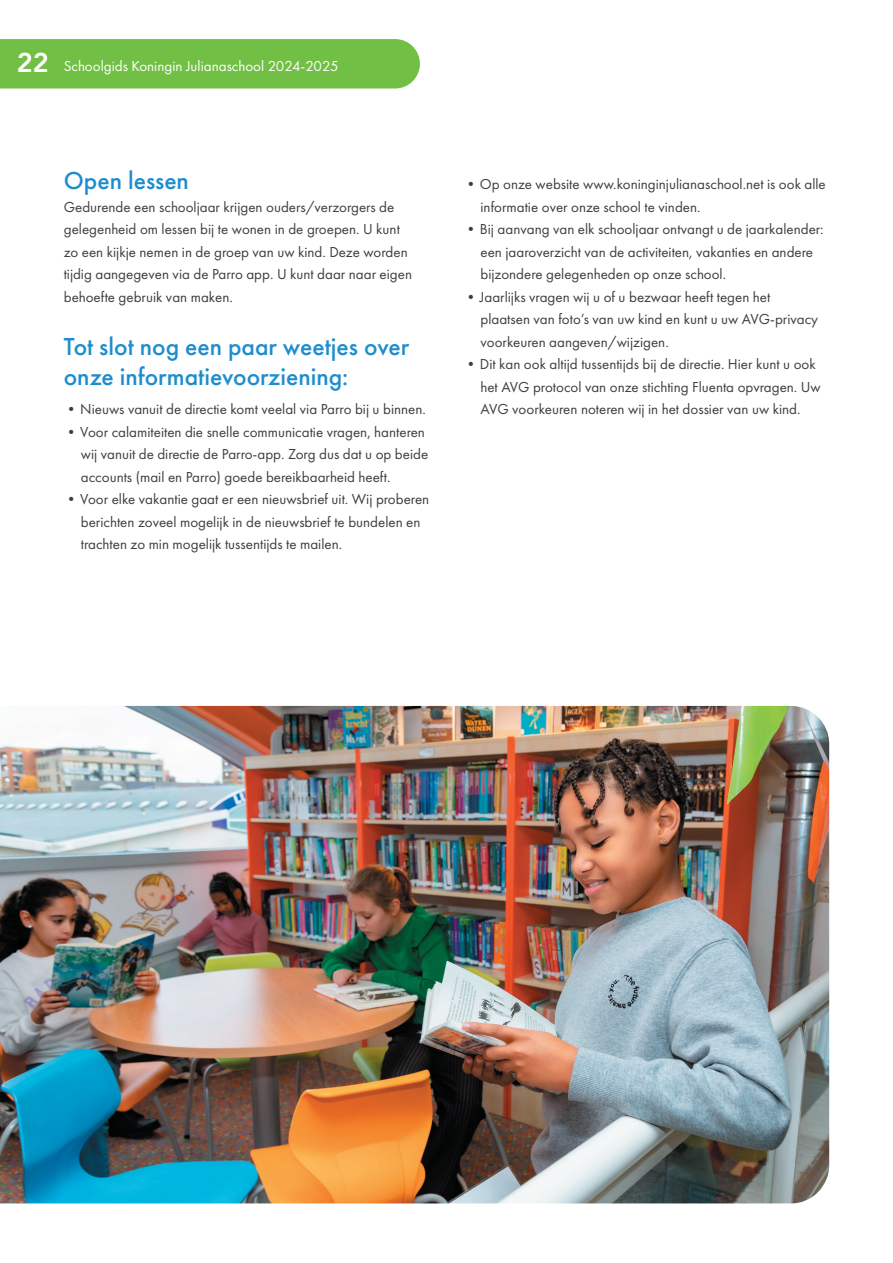
<style>
.page{position:relative;width:893px;height:1263px;background:#fff}
.page>*{position:absolute;margin:0;border:0;box-sizing:border-box;transform-origin:0 0}
.t1{font:500 25.5px/30.6px "Futura PT";color:#1e8dcd}
.t2{font:15px/22.5px "Futura PT";color:#3e3e3f}
.t3{font:15px "Futura PT";color:#fff}
.s1{font-family:"Avenir";font-weight:800;font-size:27px}
</style>
<div class="page">
<div style="left:0;top:39px;width:420px;height:49px;background:#71bf44"></div>
<img style="left:0;top:706px;width:829px;height:497px">
<p class="t3" style="left:17px;top:57px;width:323px"><span class="s1">22</span> Schoolgids Koningin Julianaschool 2024-2025</p>
<h1 class="t1" style="left:64px;top:165px;width:127px">Open lessen</h1>
<p class="t2" style="left:64px;top:195px;width:350px">Gedurende een schooljaar krijgen ouders/verzorgers de gelegenheid om lessen bij te wonen in de groepen. U kunt zo een kijkje nemen in de groep van uw kind. Deze worden tijdig aangegeven via de Parro app. U kunt daar naar eigen behoefte gebruik van maken.</p>
<h1 class="t1" style="left:64px;top:331px;width:347px">Tot slot nog een paar weetjes over onze informatievoorziening:</h1>
<p class="t2" style="left:64px;top:398px;width:364px">•Nieuws vanuit de directie komt veelal via Parro bij u binnen.</p>
<p class="t2" style="left:81px;top:420px;width:349px;text-indent:-17px">•Voor calamiteiten die snelle communicatie vragen, hanteren wij vanuit de directie de Parro-app. Zorg dus dat u op beide accounts (mail en Parro) goede bereikbaarheid heeft.</p>
<p class="t2" style="left:81px;top:488px;width:350px;text-indent:-17px">•Voor elke vakantie gaat er een nieuwsbrief uit. Wij proberen berichten zoveel mogelijk in de nieuwsbrief te bundelen en trachten zo min mogelijk tussentijds te mailen.</p>
<p class="t2" style="left:480px;top:173px;width:347px;text-indent:-17px">•Op onze website www.koninginjulianaschool.net is ook alle informatie over onze school te vinden.</p>
<p class="t2" style="left:480px;top:218px;width:345px;text-indent:-17px">•Bij aanvang van elk schooljaar ontvangt u de jaarkalender: een jaaroverzicht van de activiteiten, vakanties en andere bijzondere gelegenheden op onze school.</p>
<p class="t2" style="left:480px;top:285px;width:339px;text-indent:-17px">•Jaarlijks vragen wij u of u bezwaar heeft tegen het plaatsen van foto’s van uw kind en kunt u uw AVG-privacy voorkeuren aangeven/wijzigen.</p>
<p class="t2" style="left:480px;top:353px;width:342px;text-indent:-17px">•Dit kan ook altijd tussentijds bij de directie. Hier kunt u ook het AVG protocol van onze stichting Fluenta opvragen. Uw<br>AVG voorkeuren noteren wij in het dossier van uw kind.</p>
</div>
